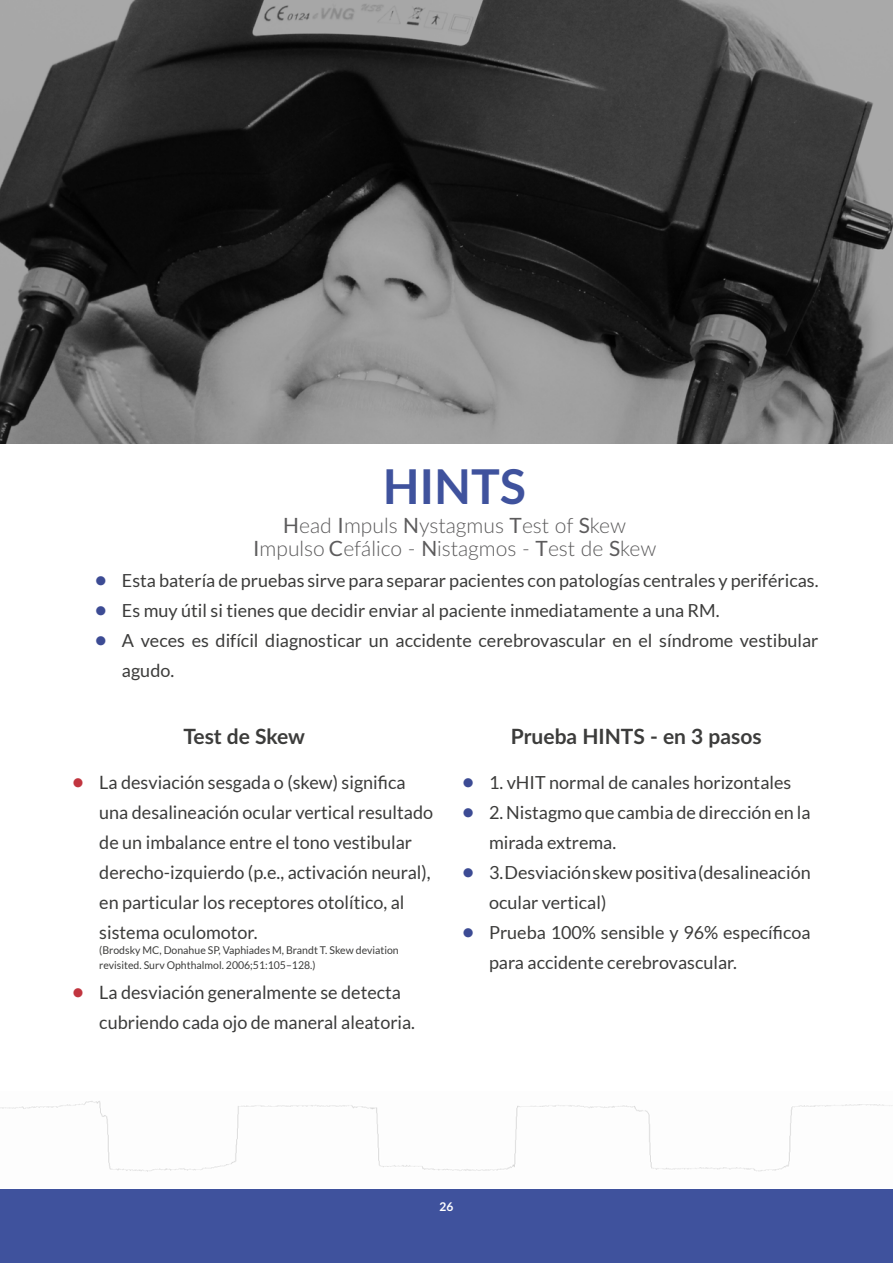
<style>
.page{position:relative;width:893px;height:1263px;background:#fff}
.page>*{position:absolute;margin:0;border:0;box-sizing:border-box;transform-origin:0 0}
.t1{font:700 48px "Lato";color:#3f529d}
.t2{font:300 21px "Lato";color:#5c5b5c}
.t3{font:700 21px "Lato";color:#3c3c3b}
.t4{font:18.3px/30px "Lato";color:#3c3c3b}
.t5{font:18px/30px "Lato";color:#3c3c3b}
.t6{font:700 12px "Lato";color:#fff}
.t7{font:10.65px/15px "Lato";color:#3c3c3b}
.s1{font-weight:400}
.s2{font-weight:700;font-size:21px;color:#3c4b94}
.s3{font-weight:700;font-size:21px;color:#c1353f}
</style>
<div class="page">
<div style="left:0;top:1189px;width:893px;height:74px;background:#3f529d"></div>
<img style="left:0;top:1101px;width:893px;height:71px">
<img style="left:0;top:0;width:893px;height:444px">
<h1 class="t1" style="left:383px;top:451px;width:145px">HINTS</h1>
<p class="t2" style="left:283px;top:510px;width:344px"><span class="s1">H</span>ead <span class="s1">I</span>mpuls <span class="s1">N</span>ystagmus <span class="s1">T</span>est of <span class="s1">S</span>kew</p>
<p class="t2" style="left:253px;top:533px;width:405px"><span class="s1">I</span>mpulso <span class="s1">C</span>efálico - <span class="s1">N</span>istagmos - <span class="s1">T</span>est de <span class="s1">S</span>kew</p>
<p class="t5" style="left:95px;top:565px;width:725px"><span class="s2">•</span> Esta batería de pruebas sirve para separar pacientes con patologías centrales y periféricas.</p>
<p class="t5" style="left:95px;top:595px;width:626px"><span class="s2">•</span> Es muy útil si tienes que decidir enviar al paciente inmediatamente a una RM.</p>
<p class="t5" style="left:122px;top:625px;width:698px;text-indent:-27px"><span class="s2">•</span> A veces es difícil diagnosticar un accidente cerebrovascular en el síndrome vestibular agudo.</p>
<p class="t3" style="left:183px;top:721px;width:123px">Test de Skew</p>
<p class="t3" style="left:511px;top:721px;width:252px">Prueba HINTS - en 3 pasos</p>
<p class="t4" style="left:99px;top:767px;width:335px;text-indent:-27px"><span class="s3">•</span> La desviación sesgada o (skew) significa una desalineación ocular vertical resultado de un imbalance entre el tono vestibular derecho-izquierdo (p.e., activación neural), en particular los receptores otolítico, al sistema oculomotor.</p>
<p class="t7" style="left:99px;top:943px;width:301px">(Brodsky MC, Donahue SP, Vaphiades M, Brandt T. Skew deviation revisited. Surv Ophthalmol. 2006;51:105–128.)</p>
<p class="t4" style="left:99px;top:977px;width:317px;text-indent:-27px"><span class="s3">•</span> La desviación generalmente se detecta cubriendo cada ojo de maneral aleatoria.</p>
<p class="t5" style="left:462px;top:767px;width:331px"><span class="s2">•</span> 1. vHIT normal de canales horizontales</p>
<p class="t5" style="left:489px;top:797px;width:323px;text-indent:-27px"><span class="s2">•</span> 2. Nistagmo que cambia de dirección en la mirada extrema.</p>
<p class="t5" style="left:489px;top:857px;width:323px;text-indent:-27px"><span class="s2">•</span> 3. Desviación skew positiva (desalineación ocular vertical)</p>
<p class="t5" style="left:489px;top:917px;width:323px;text-indent:-27px"><span class="s2">•</span> Prueba 100% sensible y 96% específicoa para accidente cerebrovascular.</p>
<p class="t6" style="left:439px;top:1198px;width:15px">26</p>
</div>
